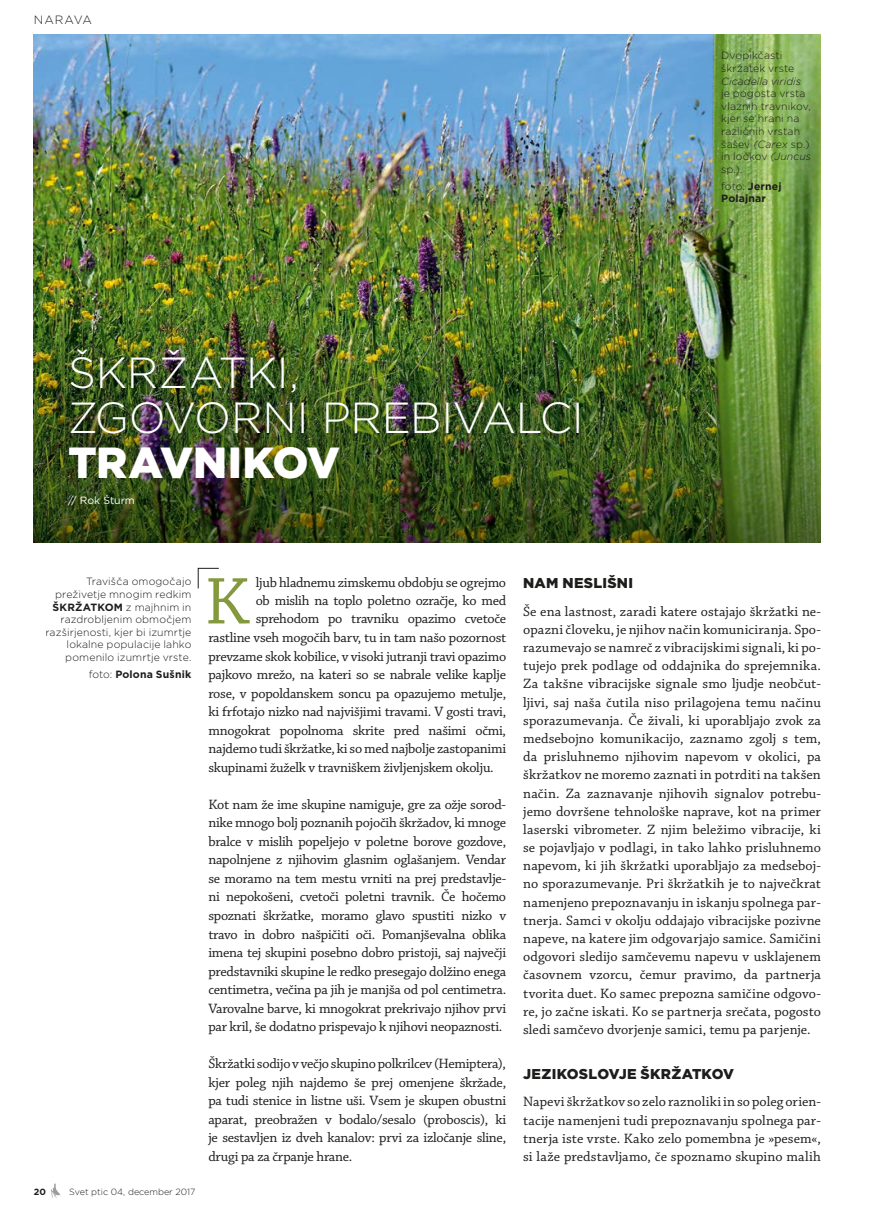
<style>
.page{position:relative;width:872px;height:1212px;background:#fff}
.page>*{position:absolute;margin:0;border:0;box-sizing:border-box;transform-origin:0 0}
.t1{font:69.6px "Chaparral Pro";color:#84993d}
.t2{font:300 43.5px/45px "Gotham";letter-spacing:-.005em;color:#fff}
.t3{font:900 43.5px "Gotham";letter-spacing:-.005em;color:#fff}
.t4{font:14.25px/18.1px "Chaparral Pro";letter-spacing:-.02em;color:#1d1d1b;text-align:justify}
.t5{font:900 14.25px "Gotham";letter-spacing:.02em;color:#1d1d1b}
.t6{font:300 12px "Gotham";letter-spacing:.08em;color:#1d1d1b}
.t7{font:300 10.5px/12.6px "Gotham";letter-spacing:.01em;color:#1d1d1b}
.t8{font:700 10.5px/12.6px "Gotham";letter-spacing:.015em;color:#1d1d1b}
.t9{font:italic 300 10.5px "Gotham";color:#1d1d1b}
.t10{font:10.5px "Gotham";color:#fff}
.t11{font:300 9px "Gotham";color:#1d1d1b}
.t12{font:700 9px "Gotham";color:#1d1d1b}
.s1{font-style:italic}
.s2{font-weight:300}
.s3{font-weight:700}
</style>
<div class="page">
<img style="left:34px;top:34px;width:617px;height:274px">
<img style="left:651px;top:34px;width:170px;height:274px">
<img style="left:34px;top:308px;width:787px;height:235px">
<svg style="left:198px;top:568px;width:21px;height:21px"></svg>
<svg style="left:51px;top:1183px;width:10px;height:15px"></svg>
<p class="t6" style="left:34px;top:13px;width:59px">NARAVA</p>
<h2 class="t2" style="left:68px;top:349px;width:517px">ŠKRŽATKI,<br>ZGOVORNI PREBIVALCI</h2>
<h2 class="t3" style="left:68px;top:433px;width:273px">TRAVNIKOV</h2>
<p class="t10" style="left:68px;top:493px;width:68px">// Rok Šturm</p>
<p class="t7" style="left:721px;top:49px;width:74px">Dvopikčasti škržatek vrste</p>
<p class="t9" style="left:721px;top:74px;width:81px">Cicadella viridis</p>
<p class="t7" style="left:721px;top:87px;width:91px">je pogosta vrsta vlažnih travnikov, kjer se hrani na različnih vrstah šašev <span class="s1">(Carex</span> sp.) in ločkov <span class="s1">(Juncus </span>sp.).</p>
<p class="t8" style="left:721px;top:180px;width:62px"><span class="s2">foto:</span> Jernej<br>Polajnar</p>
<p class="t7" style="left:45px;top:575px;width:147px;text-align:right">Travišča omogočajo preživetje mnogim redkim<br><span class="s3">ŠKRŽATKOM</span> z majhnim in razdrobljenim območjem razširjenosti, kjer bi izumrtje lokalne populacije lahko pomenilo izumrtje vrste.</p>
<p class="t8" style="left:89px;top:668px;width:104px"><span class="s2">foto:</span> Polona Sušnik</p>
<p class="t12" style="left:34px;top:1185px;width:14px">20</p>
<p class="t11" style="left:69px;top:1185px;width:128px">Svet ptic 04, december 2017</p>
<h1 class="t1" style="left:205px;top:563px;width:45px">K</h1>
<p class="t4" style="left:256px;top:574px;width:252px">ljub hladnemu zimskemu obdobju se ogrejmo</p>
<p class="t4" style="left:256px;top:592px;width:252px">ob mislih na toplo poletno ozračje, ko med</p>
<p class="t4" style="left:256px;top:610px;width:252px">sprehodom po travniku opazimo cvetoče</p>
<p class="t4" style="left:208px;top:629px;width:299px">rastline vseh mogočih barv, tu in tam našo pozornost</p>
<p class="t4" style="left:208px;top:648px;width:299px">prevzame skok kobilice, v visoki jutranji travi opazimo</p>
<p class="t4" style="left:208px;top:666px;width:299px">pajkovo mrežo, na kateri so se nabrale velike kaplje</p>
<p class="t4" style="left:208px;top:685px;width:299px">rose, v popoldanskem soncu pa opazujemo metulje,</p>
<p class="t4" style="left:208px;top:703px;width:299px">ki frfotajo nizko nad najvišjimi travami. V gosti travi,</p>
<p class="t4" style="left:208px;top:722px;width:299px">mnogokrat popolnoma skrite pred našimi očmi,</p>
<p class="t4" style="left:208px;top:740px;width:299px">najdemo tudi škržatke, ki so med najbolje zastopanimi</p>
<p class="t4" style="left:208px;top:759px;width:287px">skupinami žuželk v travniškem življenjskem okolju.</p>
<p class="t4" style="left:208px;top:795px;width:299px;line-height:18.6px">Kot nam že ime skupine namiguje, gre za ožje sorod&shy;nike mnogo bolj poznanih pojočih škržadov, ki mnoge bralce v mislih popeljejo v poletne borove gozdove, napolnjene z njihovim glasnim oglašanjem. Vendar se moramo na tem mestu vrniti na prej predstavlje&shy;ni nepokošeni, cvetoči poletni travnik. Če hočemo spoznati škržatke, moramo glavo spustiti nizko v travo in dobro našpičiti oči. Pomanjševalna oblika imena tej skupini posebno dobro pristoji, saj največji predstavniki skupine le redko presegajo dolžino enega centimetra, večina pa jih je manjša od pol centimetra.<br>Varovalne barve, ki mnogokrat prekrivajo njihov prvi par kril, še dodatno prispevajo k njihovi neopaznosti.</p>
<p class="t4" style="left:208px;top:1055px;width:299px;line-height:18.6px">Škržatki sodijo v večjo skupino polkrilcev (Hemiptera), kjer poleg njih najdemo še prej omenjene škržade, pa tudi stenice in listne uši. Vsem je skupen obustni aparat, preobražen v bodalo/sesalo (proboscis), ki je sestavljen iz dveh kanalov: prvi za izločanje sline, drugi pa za črpanje hrane.</p>
<p class="t5" style="left:523px;top:574px;width:111px">NAM NESLIŠNI</p>
<p class="t4" style="left:523px;top:603px;width:299px">Še ena lastnost, zaradi katere ostajajo škržatki ne&shy;opazni človeku, je njihov način komuniciranja. Spo&shy;razumevajo se namreč z vibracijskimi signali, ki po&shy;tujejo prek podlage od oddajnika do sprejemnika.<br>Za takšne vibracijske signale smo ljudje neobčut&shy;ljivi, saj naša čutila niso prilagojena temu načinu sporazumevanja. Če živali, ki uporabljajo zvok za medsebojno komunikacijo, zaznamo zgolj s tem, da prisluhnemo njihovim napevom v okolici, pa škržatkov ne moremo zaznati in potrditi na takšen način. Za zaznavanje njihovih signalov potrebu&shy;jemo dovršene tehnološke naprave, kot na primer laserski vibrometer. Z njim beležimo vibracije, ki se pojavljajo v podlagi, in tako lahko prisluhnemo napevom, ki jih škržatki uporabljajo za medseboj&shy;no sporazumevanje. Pri škržatkih je to največkrat namenjeno prepoznavanju in iskanju spolnega par&shy;tnerja. Samci v okolju oddajajo vibracijske pozivne napeve, na katere jim odgovarjajo samice. Samičini odgovori sledijo samčevemu napevu v usklajenem časovnem vzorcu, čemur pravimo, da partnerja tvorita duet. Ko samec prepozna samičine odgovo&shy;re, jo začne iskati. Ko se partnerja srečata, pogosto sledi samčevo dvorjenje samici, temu pa parjenje.</p>
<p class="t5" style="left:523px;top:1064px;width:212px">JEZIKOSLOVJE ŠKRŽATKOV</p>
<p class="t4" style="left:523px;top:1093px;width:299px">Napevi škržatkov so zelo raznoliki in so poleg orien&shy;tacije namenjeni tudi prepoznavanju spolnega par&shy;tnerja iste vrste. Kako zelo pomembna je »pesem«, si laže predstavljamo, če spoznamo skupino malih</p>
</div>
